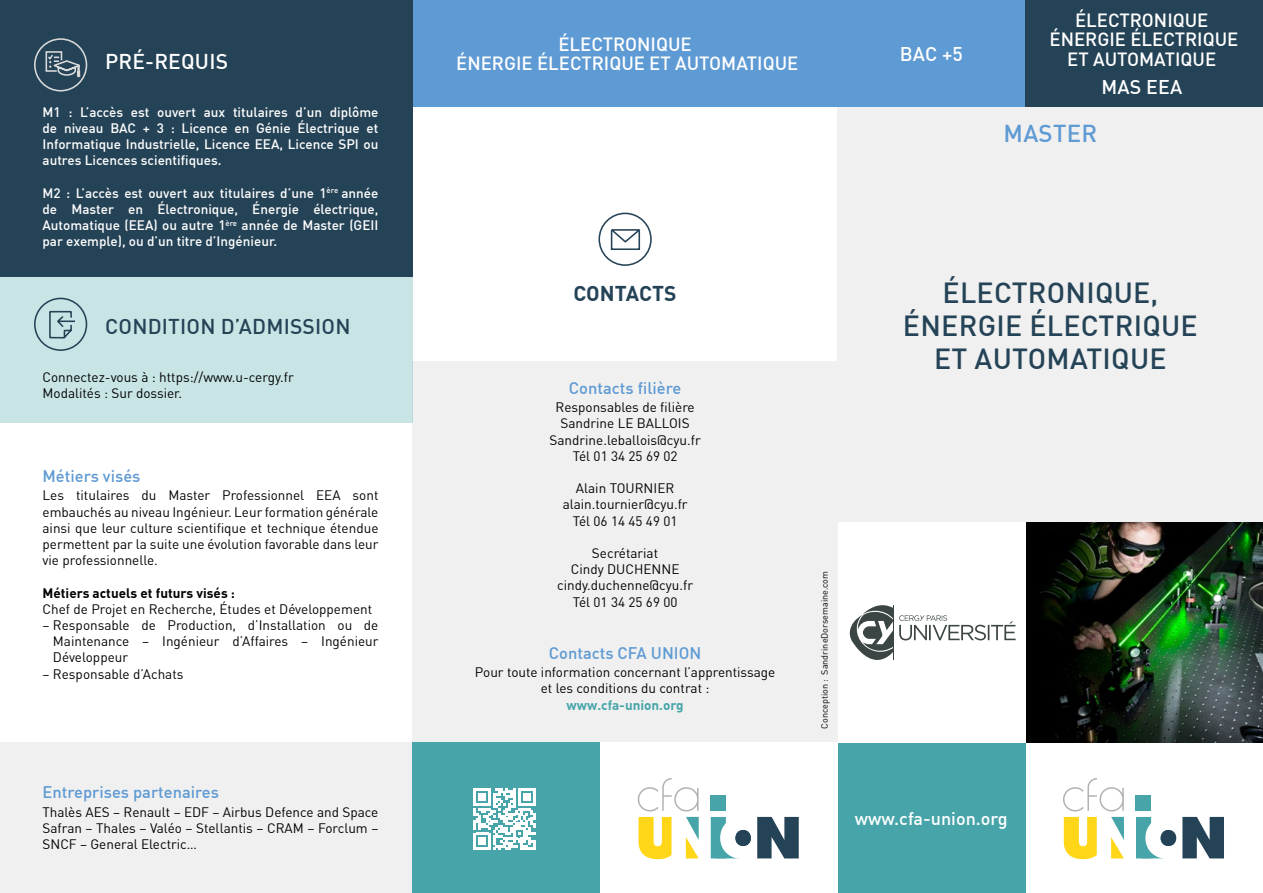
<style>
.page{position:relative;width:1263px;height:893px;background:#fff}
.page>*{position:absolute;margin:0;border:0;box-sizing:border-box;transform-origin:0 0}
.t1{font:500 28.5px/33px "DIN Pro";letter-spacing:.01em;color:#254357;text-align:center}
.t2{font:500 24px "DIN Pro";letter-spacing:.01em;color:#5e9ad3}
.t3{font:500 21px "DIN Pro";letter-spacing:.01em;color:#254357}
.t4{font:500 21px "DIN Pro";letter-spacing:.01em;color:#fff}
.t5{font:700 21px "DIN Pro";color:#254357}
.t6{font:500 19.5px "DIN Pro";letter-spacing:.01em;color:#fff}
.t7{font:500 18.75px/19.5px "DIN Pro";color:#fff;text-align:center}
.t8{font:500 18px "DIN Pro";color:#fff}
.t9{font:500 16.5px "DIN Pro";color:#5e9ad3}
.t10{font:13.5px/16.2px "DIN Pro";color:#000;text-align:center}
.t11{font:500 13.5px/16.2px "DIN Pro";color:#fff;text-align:justify}
.t12{font:700 13.5px "DIN Pro";color:#000}
.t13{font:700 13.5px "DIN Pro";color:#47a5aa}
.t14{font:9px "DIN Pro";color:#000}
</style>
<div class="page">
<div style="left:412px;top:361px;width:426px;height:381px;background:#f0f0f0"></div>
<div style="left:838px;top:107px;width:425px;height:415px;background:#f0f0f0"></div>
<div style="left:838px;top:742px;width:187px;height:151px;background:#47a5aa"></div>
<div style="left:0;top:742px;width:412px;height:151px;background:#f0f0f0"></div>
<div style="left:413px;top:742px;width:187px;height:151px;background:#47a5aa"></div>
<div style="left:598px;top:213px;width:54px;height:53px;border:2px solid #254357;border-radius:50%"></div>
<svg style="left:610px;top:230px;width:31px;height:14px"></svg>
<div style="left:611px;top:229px;width:29px;height:21px;border:2px solid #254357"></div>
<svg style="left:473px;top:788px;width:62px;height:62px"></svg>
<div style="left:1025px;top:0;width:238px;height:106px;background:#254357"></div>
<div style="left:412px;top:0;width:426px;height:106px;background:#5e9ad3"></div>
<img style="left:1026px;top:522px;width:237px;height:220px">
<div style="left:0;top:0;width:412px;height:422px;background:#c8e4e5"></div>
<div style="left:0;top:0;width:412px;height:276px;background:#254357"></div>
<svg style="left:34px;top:38px;width:54px;height:54px"></svg>
<div style="left:34px;top:298px;width:53px;height:53px;border:2px solid #254357;border-radius:50%"></div>
<svg style="left:49px;top:310px;width:26px;height:29px"></svg>
<div style="left:838px;top:0;width:187px;height:106px;background:#5e9ad3"></div>
<svg style="left:1063px;top:778px;width:161px;height:81px"></svg>
<svg style="left:638px;top:778px;width:161px;height:81px"></svg>
<svg style="left:849px;top:605px;width:166px;height:55px"></svg>
<h3 class="t4" style="left:105px;top:48px;width:124px">PRÉ-REQUIS</h3>
<p class="t11" style="left:43px;top:103px;width:337px">M1 : L’accès est ouvert aux titulaires d’un diplôme de niveau BAC + 3 : Licence en Génie Électrique et Informatique Industrielle, Licence EEA, Licence SPI ou autres Licences scientifiques.</p>
<p class="t11" style="left:43px;top:184px;width:337px">M2 : L’accès est ouvert aux titulaires d’une 1<sup>ère</sup> année de Master en Électronique, Énergie électrique, Automatique (EEA) ou autre 1<sup>ère</sup> année de Master (GEII par exemple), ou d’un titre d’Ingénieur.</p>
<h3 class="t3" style="left:105px;top:313px;width:247px">CONDITION D’ADMISSION</h3>
<p class="t10" style="left:43px;top:369px;width:253px;text-align:left">Connectez-vous à : https://www.u-cergy.fr<br>Modalités : Sur dossier.</p>
<p class="t9" style="left:43px;top:466px;width:99px">Métiers visés</p>
<p class="t10" style="left:43px;top:487px;width:337px;text-align:justify">Les titulaires du Master Professionnel EEA sont embauchés au niveau Ingénieur. Leur formation générale ainsi que leur culture scientifique et technique étendue permettent par la suite une évolution favorable dans leur vie professionnelle.</p>
<p class="t12" style="left:43px;top:584px;width:194px">Métiers actuels et futurs visés :</p>
<p class="t10" style="left:43px;top:601px;width:331px">Chef de Projet en Recherche, Études et Développement</p>
<p class="t10" style="left:53px;top:617px;width:327px;text-align:justify;text-indent:-10px">– Responsable de Production, d’Installation ou de Maintenance – Ingénieur d’Affaires – Ingénieur Développeur</p>
<p class="t10" style="left:43px;top:665px;width:143px">– Responsable d’Achats</p>
<p class="t9" style="left:43px;top:782px;width:178px">Entreprises partenaires</p>
<p class="t10" style="left:43px;top:803px;width:337px;text-align:justify">Thalès AES – Renault – EDF – Airbus Defence and Space Safran – Thales – Valéo – Stellantis – CRAM – Forclum – SNCF – General Electric…</p>
<h3 class="t7" style="left:456px;top:33px;width:344px">ÉLECTRONIQUE<br>ÉNERGIE ÉLECTRIQUE ET AUTOMATIQUE</h3>
<h3 class="t6" style="left:900px;top:41px;width:65px">BAC +5</h3>
<h3 class="t7" style="left:1049px;top:10px;width:190px">ÉLECTRONIQUE<br>ÉNERGIE ÉLECTRIQUE<br>ET AUTOMATIQUE</h3>
<h3 class="t6" style="left:1101px;top:74px;width:82px">MAS EEA</h3>
<h2 class="t2" style="left:1004px;top:118px;width:95px">MASTER</h2>
<h3 class="t5" style="left:573px;top:280px;width:105px">CONTACTS</h3>
<p class="t9" style="left:569px;top:377px;width:114px">Contacts filière</p>
<p class="t10" style="left:549px;top:399px;width:153px">Responsables de filière<br>Sandrine LE BALLOIS<br>Sandrine.leballois@cyu.fr<br>Tél 01 34 25 69 02</p>
<p class="t10" style="left:563px;top:480px;width:126px">Alain TOURNIER alain.tournier@cyu.fr<br>Tél 06 14 45 49 01</p>
<p class="t10" style="left:557px;top:545px;width:137px">Secrétariat<br>Cindy DUCHENNE cindy.duchenne@cyu.fr<br>Tél 01 34 25 69 00</p>
<p class="t9" style="left:549px;top:642px;width:154px">Contacts CFA UNION</p>
<p class="t10" style="left:475px;top:664px;width:302px">Pour toute information concernant l’apprentissage et les conditions du contrat :</p>
<p class="t13" style="left:567px;top:696px;width:119px">www.cfa-union.org</p>
<h1 class="t1" style="left:903px;top:275px;width:296px">ÉLECTRONIQUE,<br>ÉNERGIE ÉLECTRIQUE<br>ET AUTOMATIQUE</h1>
<p class="t14" style="left:819px;top:729px;width:159px;rotate:-90deg">Conception : SandrineDorsemaine.com</p>
<h3 class="t8" style="left:855px;top:807px;width:154px">www.cfa-union.org</h3>
</div>
